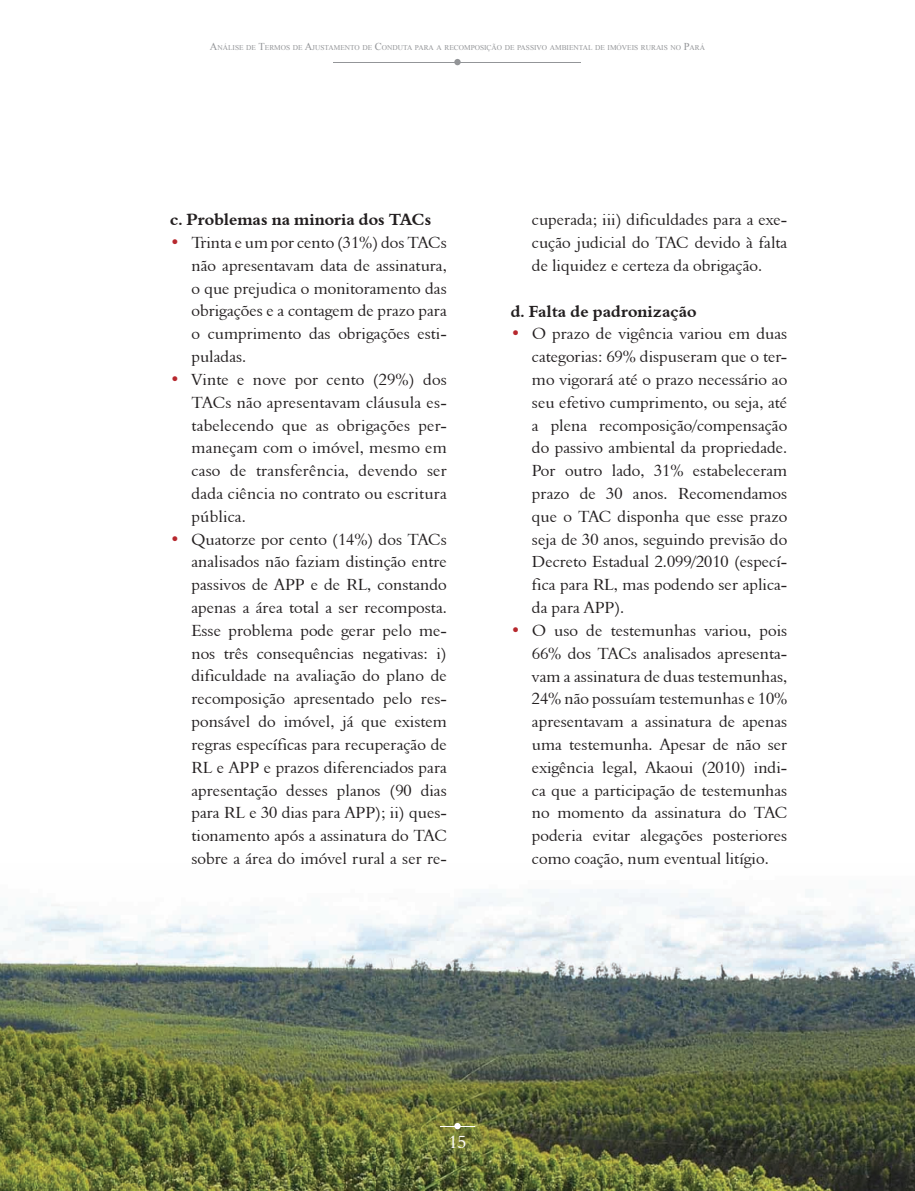
<style>
.page{position:relative;width:915px;height:1191px;background:#fff}
.page>*{position:absolute;margin:0;border:0;box-sizing:border-box;transform-origin:0 0}
.t1{font:18px "Aldine 401 BT Roman A";color:#fff}
.t2{font:16.5px/22.8px "Aldine 401 BT Roman A";color:#231f20;text-align:justify}
.t3{font:16.5px "Aldine 401 BT Bold A";color:#231f20}
.t4{font:7.35px "Times New Roman";color:#939598}
.s1{font-size:10.5px}
.s2{color:#b7282e}
</style>
<div class="page">
<img style="left:0;top:889px;width:914px;height:302px">
<svg style="left:454px;top:59px;width:6px;height:6px"></svg>
<hr style="left:333px;top:62px;width:248px;height:1px;background:#939598">
<svg style="left:454px;top:1123px;width:6px;height:6px"></svg>
<hr style="left:440px;top:1125px;width:34px;height:1px;background:#fff">
<p class="t4" style="left:210px;top:42px;width:496px"><span class="s1">A</span>NÁLISE DE <span class="s1">T</span>ERMOS DE <span class="s1">A</span>JUSTAMENTO DE <span class="s1">C</span>ONDUTA PARA A RECOMPOSIÇÃO DE PASSIVO AMBIENTAL DE IMÓVEIS RURAIS NO <span class="s1">P</span>ARÁ</p>
<p class="t3" style="left:170px;top:209px;width:262px">c. Problemas na minoria dos TACs</p>
<p class="t2" style="left:191px;top:231px;width:257px;text-indent:-21px"><span class="s2">•</span> Trinta e um por cento (31%) dos TACs não apresentavam data de assinatura, o que prejudica o monitoramento das obrigações e a contagem de prazo para o cumprimento das obrigações esti&shy;puladas.</p>
<p class="t2" style="left:191px;top:368px;width:257px;text-indent:-21px"><span class="s2">•</span> Vinte e nove por cento (29%) dos TACs não apresentavam cláusula es&shy;tabelecendo que as obrigações per&shy;maneçam com o imóvel, mesmo em caso de transferência, devendo ser dada ciência no contrato ou escritura pública.</p>
<p class="t2" style="left:191px;top:527px;width:257px;text-indent:-21px"><span class="s2">•</span> Quatorze por cento (14%) dos TACs analisados não faziam distinção entre passivos de APP e de RL, constando apenas a área total a ser recomposta.<br>Esse problema pode gerar pelo me&shy;nos três consequências negativas: i) dificuldade na avaliação do plano de recomposição apresentado pelo res&shy;ponsável do imóvel, já que existem regras específicas para recuperação de RL e APP e prazos diferenciados para apresentação desses planos (90 dias para RL e 30 dias para APP); ii) ques&shy;tionamento após a assinatura do TAC sobre a área do imóvel rural a ser re-</p>
<p class="t2" style="left:532px;top:208px;width:257px">cuperada; iii) dificuldades para a exe&shy;cução judicial do TAC devido à falta de liquidez e certeza da obrigação.</p>
<p class="t3" style="left:510px;top:301px;width:187px">d. Falta de padronização</p>
<p class="t2" style="left:532px;top:322px;width:257px;text-indent:-21px"><span class="s2">•</span> O prazo de vigência variou em duas categorias: 69% dispuseram que o ter&shy;mo vigorará até o prazo necessário ao seu efetivo cumprimento, ou seja, até a plena recomposição/compensação do passivo ambiental da propriedade.<br>Por outro lado, 31% estabeleceram prazo de 30 anos. Recomendamos que o TAC disponha que esse prazo seja de 30 anos, seguindo previsão do Decreto Estadual 2.099/2010 (especí&shy;fica para RL, mas podendo ser aplica&shy;da para APP).</p>
<p class="t2" style="left:532px;top:619px;width:257px;text-indent:-21px"><span class="s2">•</span> O uso de testemunhas variou, pois 66% dos TACs analisados apresenta&shy;vam a assinatura de duas testemunhas, 24% não possuíam testemunhas e 10% apresentavam a assinatura de apenas uma testemunha. Apesar de não ser exigência legal, Akaoui (2010) indi&shy;ca que a participação de testemunhas no momento da assinatura do TAC poderia evitar alegações posteriores como coação, num eventual litígio.</p>
<p class="t1" style="left:448px;top:1131px;width:19px">15</p>
</div>
